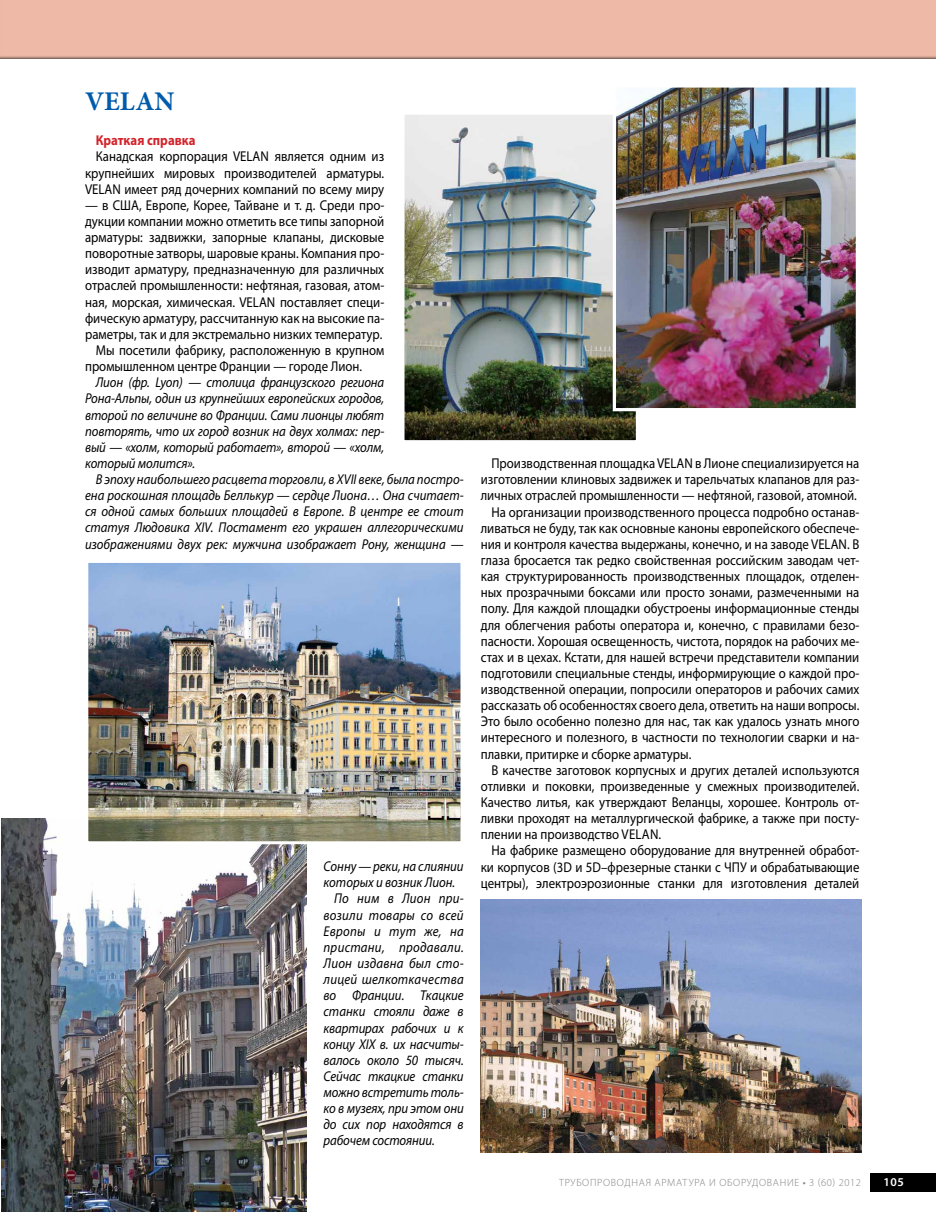
<style>
.page{position:relative;width:936px;height:1212px;background:#fff}
.page>*{position:absolute;margin:0;border:0;box-sizing:border-box;transform-origin:0 0}
.t1{font:700 27px "Minion Pro";color:#005baa}
.t2{font:14.25px/16.2px "Myriad Pro";color:#000;text-align:justify;scale:.9 1}
.t3{font:italic 14.25px/16.2px "Myriad Pro";letter-spacing:-.005em;color:#000;text-align:justify;scale:.9 1}
.t4{font:italic 14.25px "Myriad Pro";letter-spacing:.02em;color:#000;scale:.9 1}
.t5{font:700 14.25px "Myriad Pro";color:#d2232a;scale:.9 1}
.t6{font:600 12px "Myriad Pro";color:#fff}
.t7{font:300 10.5px "Myriad Pro";letter-spacing:.07em;color:#808285}
.s1{font-weight:400}
</style>
<div class="page">
<img style="left:405px;top:115px;width:230px;height:324px">
<div style="left:401px;top:111px;width:238px;height:332px;border:3px solid #fff"></div>
<img style="left:616px;top:88px;width:238px;height:319px">
<div style="left:612px;top:84px;width:246px;height:327px;border:3px solid #fff"></div>
<img style="left:1px;top:818px;width:305px;height:394px">
<img style="left:481px;top:900px;width:380px;height:253px">
<img style="left:89px;top:564px;width:370px;height:276px">
<div style="left:85px;top:560px;width:378px;height:284px;border:3px solid #fff"></div>
<div style="left:870px;top:1173px;width:65px;height:19px;background:#000"></div>
<div style="left:0;top:0;width:935px;height:60px;background:#eebaa7"></div>
<h1 class="t1" style="left:85px;top:85px;width:91px">VELAN</h1>
<p class="t5" style="left:96px;top:131px;width:112px">Краткая справка</p>
<p class="t2" style="left:85px;top:148px;width:334px;text-indent:11px">КАНАДСКАЯ КОРПОРАЦИЯ VELAN ЯВЛЯЕТСЯ ОДНИМ ИЗ КРУПНЕЙШИХ МИРОВЫХ ПРОИЗВОДИТЕЛЕЙ АРМАТУРЫ.<br>VELAN ИМЕЕТ РЯД ДОЧЕРНИХ КОМПАНИЙ ПО ВСЕМУ МИРУ</p>
<p class="t2" style="left:85px;top:197px;width:334px">— В США, ЕВРОПЕ, КОРЕЕ, ТАЙВАНЕ И Т. Д. СРЕДИ ПРО-</p>
<p class="t2" style="left:85px;top:213px;width:334px">ДУКЦИИ КОМПАНИИ МОЖНО ОТМЕТИТЬ ВСЕ ТИПЫ ЗАПОРНОЙ</p>
<p class="t2" style="left:85px;top:229px;width:334px">АРМАТУРЫ: ЗАДВИЖКИ, ЗАПОРНЫЕ КЛАПАНЫ, ДИСКОВЫЕ</p>
<p class="t2" style="left:85px;top:245px;width:334px">ПОВОРОТНЫЕ ЗАТВОРЫ, ШАРОВЫЕ КРАНЫ. КОМПАНИЯ ПРО-</p>
<p class="t2" style="left:85px;top:261px;width:334px">ИЗВОДИТ АРМАТУРУ, ПРЕДНАЗНАЧЕННУЮ ДЛЯ РАЗЛИЧНЫХ</p>
<p class="t2" style="left:85px;top:277px;width:334px">ОТРАСЛЕЙ ПРОМЫШЛЕННОСТИ: НЕФТЯНАЯ, ГАЗОВАЯ, АТОМ-</p>
<p class="t2" style="left:85px;top:293px;width:334px">НАЯ, МОРСКАЯ, ХИМИЧЕСКАЯ. VELAN ПОСТАВЛЯЕТ СПЕЦИ-</p>
<p class="t2" style="left:85px;top:310px;width:334px">ФИЧЕСКУЮ АРМАТУРУ, РАССЧИТАННУЮ КАК НА ВЫСОКИЕ ПА-</p>
<p class="t2" style="left:85px;top:326px;width:332px">РАМЕТРЫ, ТАК И ДЛЯ ЭКСТРЕМАЛЬНО НИЗКИХ ТЕМПЕРАТУР.</p>
<p class="t2" style="left:96px;top:342px;width:322px">МЫ ПОСЕТИЛИ ФАБРИКУ, РАСПОЛОЖЕННУЮ В КРУПНОМ</p>
<p class="t2" style="left:85px;top:358px;width:309px">ПРОМЫШЛЕННОМ ЦЕНТРЕ ФРАНЦИИ — ГОРОДЕ ЛИОН.</p>
<p class="t3" style="left:85px;top:374px;width:334px;text-indent:11px">Лион (фр. Lyon) — столица французского региона Рона-Альпы, один из крупнейших европейских городов, второй по величине во Франции. Сами лионцы любят повторять, что их город возник на двух холмах: пер&shy;вый — «холм, который работает», второй — «холм, который молится».</p>
<p class="t3" style="left:85px;top:471px;width:422px;text-indent:11px">В эпоху наибольшего расцвета торговли, в XVII веке, была постро&shy;ена роскошная площадь Беллькур — сердце Лиона… Она считает&shy;ся одной самых больших площадей в Европе. В центре ее стоит статуя Людовика XIV. Постамент его украшен аллегорическими изображениями двух рек: мужчина изображает Рону, женщина —</p>
<p class="t3" style="left:323px;top:858px;width:157px">Сонну — реки, на слиянии</p>
<p class="t3" style="left:323px;top:874px;width:148px">которых и возник Лион.</p>
<p class="t4" style="left:334px;top:890px;width:145px">По ним в Лион при-</p>
<p class="t4" style="left:323px;top:906px;width:157px">возили товары со всей</p>
<p class="t4" style="left:323px;top:922px;width:157px">Европы и тут же, на</p>
<p class="t4" style="left:323px;top:938px;width:157px">пристани, продавали.</p>
<p class="t4" style="left:323px;top:954px;width:157px">Лион издавна был сто-</p>
<p class="t4" style="left:323px;top:970px;width:157px">лицей шелкоткачества</p>
<p class="t3" style="left:323px;top:987px;width:157px">во Франции. Ткацкие</p>
<p class="t3" style="left:323px;top:1003px;width:157px">станки стояли даже в</p>
<p class="t3" style="left:323px;top:1019px;width:157px">квартирах рабочих и к</p>
<p class="t3" style="left:323px;top:1035px;width:157px">концу XIX в. их насчиты-</p>
<p class="t3" style="left:323px;top:1052px;width:157px">валось около 50 тысяч.</p>
<p class="t3" style="left:323px;top:1068px;width:157px">Сейчас ткацкие станки</p>
<p class="t3" style="left:323px;top:1084px;width:157px">можно встретить толь-</p>
<p class="t3" style="left:323px;top:1100px;width:157px">ко в музеях, при этом они</p>
<p class="t3" style="left:323px;top:1116px;width:157px">до сих пор находятся в</p>
<p class="t3" style="left:323px;top:1132px;width:125px">рабочем состоянии.</p>
<p class="t2" style="left:491px;top:455px;width:410px">ПРОИЗВОДСТВЕННАЯ ПЛОЩАДКА VELAN В ЛИОНЕ СПЕЦИАЛИЗИРУЕТСЯ НА</p>
<p class="t2" style="left:480px;top:471px;width:422px">ИЗГОТОВЛЕНИИ КЛИНОВЫХ ЗАДВИЖЕК И ТАРЕЛЬЧАТЫХ КЛАПАНОВ ДЛЯ РАЗ-</p>
<p class="t2" style="left:480px;top:487px;width:419px">ЛИЧНЫХ ОТРАСЛЕЙ ПРОМЫШЛЕННОСТИ — НЕФТЯНОЙ, ГАЗОВОЙ, АТОМНОЙ.</p>
<p class="t2" style="left:491px;top:503px;width:410px">НА ОРГАНИЗАЦИИ ПРОИЗВОДСТВЕННОГО ПРОЦЕССА ПОДРОБНО ОСТАНАВ-</p>
<p class="t2" style="left:480px;top:520px;width:422px">ЛИВАТЬСЯ НЕ БУДУ, ТАК КАК ОСНОВНЫЕ КАНОНЫ ЕВРОПЕЙСКОГО ОБЕСПЕЧЕ-</p>
<p class="t2" style="left:480px;top:536px;width:422px">НИЯ И КОНТРОЛЯ КАЧЕСТВА ВЫДЕРЖАНЫ, КОНЕЧНО, И НА ЗАВОДЕ VELAN. В</p>
<p class="t2" style="left:480px;top:552px;width:422px">ГЛАЗА БРОСАЕТСЯ ТАК РЕДКО СВОЙСТВЕННАЯ РОССИЙСКИМ ЗАВОДАМ ЧЕТ-</p>
<p class="t2" style="left:480px;top:568px;width:422px">КАЯ СТРУКТУРИРОВАННОСТЬ ПРОИЗВОДСТВЕННЫХ ПЛОЩАДОК, ОТДЕЛЕН-</p>
<p class="t2" style="left:480px;top:584px;width:422px">НЫХ ПРОЗРАЧНЫМИ БОКСАМИ ИЛИ ПРОСТО ЗОНАМИ, РАЗМЕЧЕННЫМИ НА</p>
<p class="t2" style="left:480px;top:600px;width:422px">ПОЛУ. ДЛЯ КАЖДОЙ ПЛОЩАДКИ ОБУСТРОЕНЫ ИНФОРМАЦИОННЫЕ СТЕНДЫ</p>
<p class="t2" style="left:480px;top:616px;width:422px">ДЛЯ ОБЛЕГЧЕНИЯ РАБОТЫ ОПЕРАТОРА И, КОНЕЧНО, С ПРАВИЛАМИ БЕЗО-</p>
<p class="t2" style="left:480px;top:632px;width:422px">ПАСНОСТИ. ХОРОШАЯ ОСВЕЩЕННОСТЬ, ЧИСТОТА, ПОРЯДОК НА РАБОЧИХ МЕ-</p>
<p class="t2" style="left:480px;top:649px;width:422px">СТАХ И В ЦЕХАХ. КСТАТИ, ДЛЯ НАШЕЙ ВСТРЕЧИ ПРЕДСТАВИТЕЛИ КОМПАНИИ</p>
<p class="t2" style="left:480px;top:665px;width:422px">ПОДГОТОВИЛИ СПЕЦИАЛЬНЫЕ СТЕНДЫ, ИНФОРМИРУЮЩИЕ О КАЖДОЙ ПРО-</p>
<p class="t2" style="left:480px;top:681px;width:422px">ИЗВОДСТВЕННОЙ ОПЕРАЦИИ, ПОПРОСИЛИ ОПЕРАТОРОВ И РАБОЧИХ САМИХ</p>
<p class="t2" style="left:480px;top:697px;width:422px">РАССКАЗАТЬ ОБ ОСОБЕННОСТЯХ СВОЕГО ДЕЛА, ОТВЕТИТЬ НА НАШИ ВОПРОСЫ.</p>
<p class="t2" style="left:480px;top:713px;width:422px">ЭТО БЫЛО ОСОБЕННО ПОЛЕЗНО ДЛЯ НАС, ТАК КАК УДАЛОСЬ УЗНАТЬ МНОГО</p>
<p class="t2" style="left:480px;top:729px;width:422px">ИНТЕРЕСНОГО И ПОЛЕЗНОГО, В ЧАСТНОСТИ ПО ТЕХНОЛОГИИ СВАРКИ И НА-</p>
<p class="t2" style="left:480px;top:745px;width:235px">ПЛАВКИ, ПРИТИРКЕ И СБОРКЕ АРМАТУРЫ.</p>
<p class="t2" style="left:491px;top:762px;width:410px">В КАЧЕСТВЕ ЗАГОТОВОК КОРПУСНЫХ И ДРУГИХ ДЕТАЛЕЙ ИСПОЛЬЗУЮТСЯ</p>
<p class="t2" style="left:480px;top:778px;width:422px">ОТЛИВКИ И ПОКОВКИ, ПРОИЗВЕДЕННЫЕ У СМЕЖНЫХ ПРОИЗВОДИТЕЛЕЙ.</p>
<p class="t2" style="left:480px;top:794px;width:422px">КАЧЕСТВО ЛИТЬЯ, КАК УТВЕРЖДАЮТ ВЕЛАНЦЫ, ХОРОШЕЕ. КОНТРОЛЬ ОТ-</p>
<p class="t2" style="left:480px;top:810px;width:422px">ЛИВКИ ПРОХОДЯТ НА МЕТАЛЛУРГИЧЕСКОЙ ФАБРИКЕ, А ТАКЖЕ ПРИ ПОСТУ-</p>
<p class="t2" style="left:480px;top:826px;width:174px">ПЛЕНИИ НА ПРОИЗВОДСТВО VELAN</p>
<p class="t2" style="left:658px;top:826px;width:4px">.</p>
<p class="t2" style="left:491px;top:842px;width:410px">НА ФАБРИКЕ РАЗМЕЩЕНО ОБОРУДОВАНИЕ ДЛЯ ВНУТРЕННЕЙ ОБРАБОТ-</p>
<p class="t2" style="left:480px;top:858px;width:422px">КИ КОРПУСОВ (3D И 5D–ФРЕЗЕРНЫЕ СТАНКИ С ЧПУ И ОБРАБАТЫВАЮЩИЕ</p>
<p class="t2" style="left:480px;top:874px;width:422px">ЦЕНТРЫ), ЭЛЕКТРОЭРОЗИОННЫЕ СТАНКИ ДЛЯ ИЗГОТОВЛЕНИЯ ДЕТАЛЕЙ</p>
<p class="t7" style="left:559px;top:1176px;width:303px">ТРУБОПРОВОДНАЯ АРМАТУРА И ОБОРУДОВАНИЕ <span class="s1">•</span> 3 (60) 2012</p>
<p class="t6" style="left:883px;top:1175px;width:22px">105</p>
</div>
